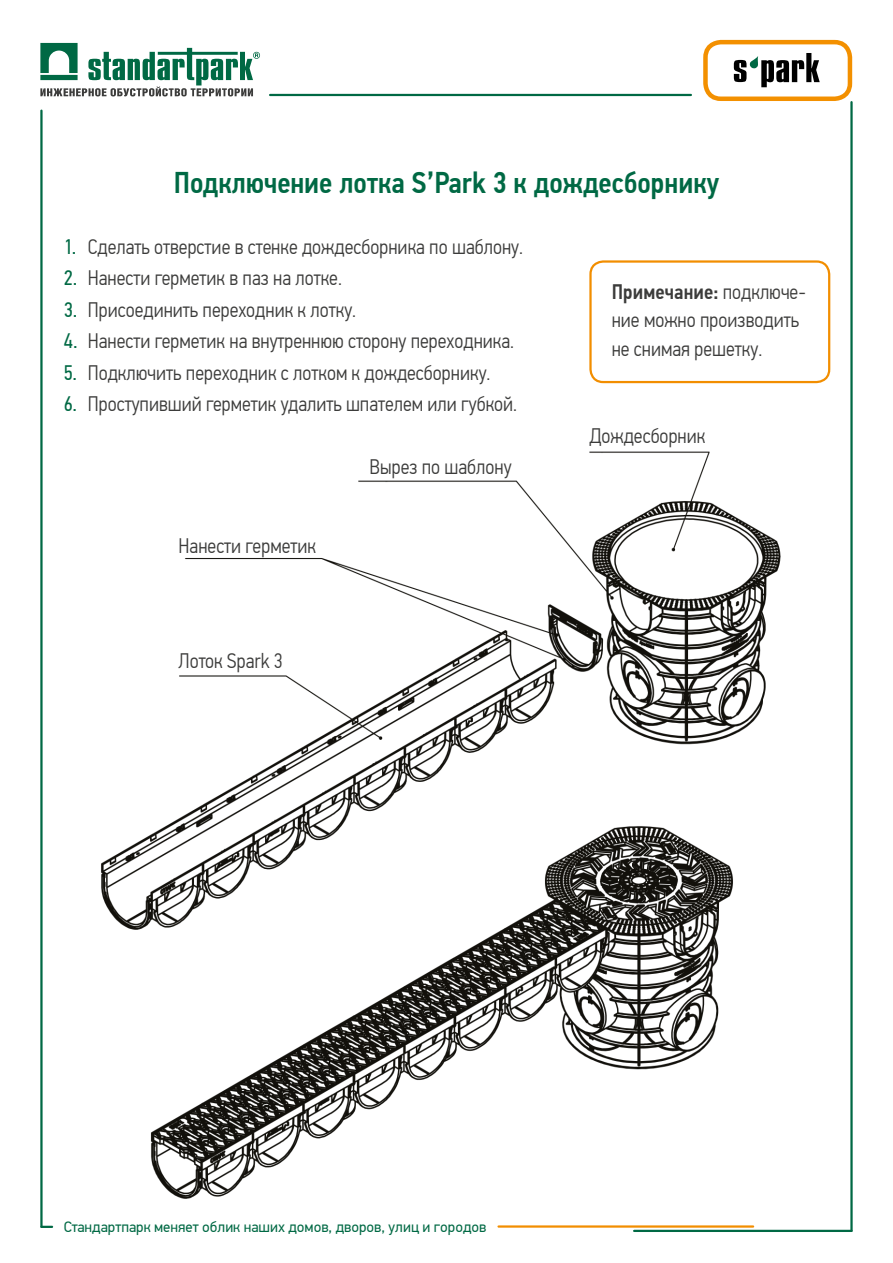
<style>
.page{position:relative;width:893px;height:1263px;background:#fff}
.page>*{position:absolute;margin:0;border:0;box-sizing:border-box;transform-origin:0 0}
.t1{font:500 30px "PF Din Text Cond Pro";color:#006944}
.t2{font:300 21px/28.5px "PF Din Text Cond Pro";color:#3c3c3b}
.t3{font:15px "PF Din Text Pro";color:#006944}
.s1{font-weight:400;color:#006944}
.s2{font-weight:500}
</style>
<div class="page">
<div style="left:703px;top:40px;width:149px;height:61px;border:4px solid #f39000;border-radius:15px"></div>
<svg style="left:734px;top:53px;width:86px;height:34px"></svg>
<div style="left:589px;top:260px;width:241px;height:123px;border:2px solid #f28e00;border-radius:13px"></div>
<img style="left:101px;top:451px;width:680px;height:748px">
<hr style="left:850px;top:102px;width:3px;height:1129px;background:#006944">
<svg style="left:40px;top:43px;width:220px;height:53px"></svg>
<hr style="left:270px;top:94px;width:421px;height:2px;background:#006944">
<hr style="left:40px;top:111px;width:3px;height:1116px;background:#006944">
<svg style="left:41px;top:1226px;width:11px;height:2px"></svg>
<hr style="left:634px;top:1230px;width:217px;height:2px;background:#006944">
<hr style="left:498px;top:1225px;width:255px;height:3px;background:#f28e00">
<h1 class="t1" style="left:174px;top:164px;width:547px">Подключение лотка S’Park 3 к дождесборнику</h1>
<p class="t2" style="left:64px;top:233px;width:461px"><span class="s1">1.</span> Сделать отверстие в стенке дождесборника по шаблону.</p>
<p class="t2" style="left:64px;top:264px;width:280px"><span class="s1">2.</span> Нанести герметик в паз на лотке.</p>
<p class="t2" style="left:64px;top:296px;width:294px"><span class="s1">3.</span> Присоединить переходник к лотку.</p>
<p class="t2" style="left:64px;top:327px;width:452px"><span class="s1">4.</span> Нанести герметик на внутреннюю сторону переходника.</p>
<p class="t2" style="left:64px;top:359px;width:428px"><span class="s1">5.</span> Подключить переходник с лотком к дождесборнику.</p>
<p class="t2" style="left:64px;top:390px;width:455px"><span class="s1">6.</span> Проступивший герметик удалить шпателем или губкой.</p>
<p class="t2" style="left:612px;top:277px;width:196px"><span class="s2">Примечание:</span> подключе&shy;ние можно производить не снимая решетку.</p>
<p class="t2" style="left:179px;top:531px;width:139px">Нанести герметик</p>
<p class="t2" style="left:179px;top:647px;width:106px">Лоток Spark 3</p>
<p class="t2" style="left:370px;top:453px;width:143px">Вырез по шаблону</p>
<p class="t2" style="left:589px;top:422px;width:118px">Дождесборник</p>
<p class="t3" style="left:64px;top:1218px;width:424px">Стандартпарк меняет облик наших домов, дворов, улиц и городов</p>
</div>
